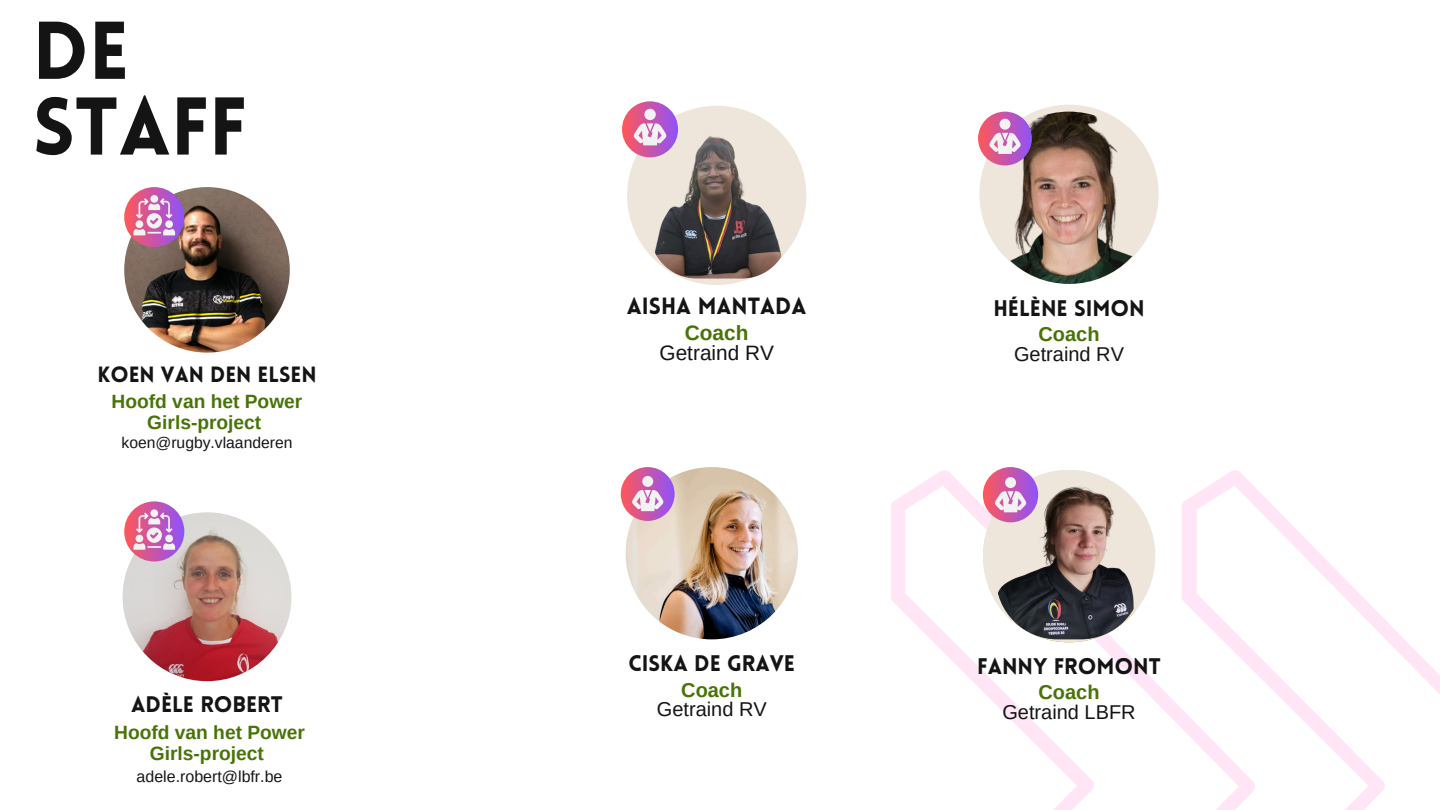
<style>
.page{position:relative;width:1440px;height:810px;background:#fff}
.page>*{position:absolute;margin:0;border:0;box-sizing:border-box;transform-origin:0 0}
.t1{font:900 80px/75.8px "Lovelo";color:#141414}
.t2{font:900 23px "Lovelo";color:#141414}
.t3{font:900 22.1px "Lovelo";color:#141414}
.t4{font:900 22px "Lovelo";color:#141414}
.t5{font:900 21.6px "Lovelo";color:#141414}
.t6{font:20.8px "Arimo";color:#141414}
.t7{font:700 20.8px "Arimo";color:#487307}
.t8{font:20px "Arimo";color:#141414}
.t9{font:700 20px "Arimo";color:#487307}
.t10{font:700 19.2px/21.1px "Arimo";color:#487307;text-align:center}
.t11{font:16px "Arimo";color:#141414}
.t12{font:15.7px "Arimo";color:#141414}
</style>
<div class="page">
<img style="left:124px;top:187px;width:166px;height:166px;border-radius:50%">
<div style="left:627px;top:106px;width:179px;height:179px;background:#eee5db;border-radius:50%"></div>
<svg style="left:622px;top:101px;width:56px;height:56px"></svg>
<svg style="left:891px;top:470px;width:549px;height:340px"></svg>
<div style="left:979px;top:105px;width:180px;height:179px;background:#eee5db;border-radius:50%"></div>
<img style="left:983px;top:112px;width:172px;height:172px;border-radius:50%">
<svg style="left:978px;top:112px;width:54px;height:53px"></svg>
<div style="left:983px;top:470px;width:172px;height:172px;background:#eee5db;border-radius:50%"></div>
<img style="left:123px;top:512px;width:168px;height:169px;border-radius:50%">
<svg style="left:634px;top:109px;width:33px;height:36px"></svg>
<svg style="left:989px;top:119px;width:32px;height:35px"></svg>
<svg style="left:983px;top:467px;width:55px;height:55px"></svg>
<svg style="left:995px;top:477px;width:32px;height:35px"></svg>
<svg style="left:124px;top:187px;width:60px;height:60px"></svg>
<div style="left:150px;top:195px;width:8px;height:8px;background:#f2f2f2;border-radius:50%"></div>
<svg style="left:133px;top:198px;width:42px;height:37px"></svg>
<svg style="left:124px;top:501px;width:60px;height:61px"></svg>
<div style="left:150px;top:509px;width:8px;height:8px;background:#f2f2f2;border-radius:50%"></div>
<svg style="left:133px;top:513px;width:42px;height:37px"></svg>
<img style="left:626px;top:467px;width:172px;height:172px;border-radius:50%">
<svg style="left:621px;top:467px;width:54px;height:54px"></svg>
<svg style="left:632px;top:476px;width:32px;height:35px"></svg>
<img style="left:996px;top:482px;width:146px;height:157px;border-radius:62px">
<img style="left:650px;top:127px;width:138px;height:152px;border-radius:46px">
<p class="t1" style="left:33px;top:21px;width:216px">DE<br>STAFF</p>
<p class="t5" style="left:97px;top:366px;width:221px">KOEN VAN DEN ELSEN</p>
<h3 class="t10" style="left:112px;top:390px;width:192px">Hoofd van het Power<br>Girls-project</h3>
<h5 class="t12" style="left:122px;top:434px;width:172px">koen@rugby.vlaanderen</h5>
<p class="t4" style="left:131px;top:695px;width:153px">ADÈLE ROBERT</p>
<h5 class="t10" style="left:114px;top:722px;width:192px">Hoofd van het Power<br>Girls-project</h5>
<p class="t11" style="left:137px;top:768px;width:147px">adele.robert@lbfr.be</p>
<p class="t2" style="left:627px;top:296px;width:181px">AISHA MANTADA</p>
<p class="t7" style="left:685px;top:321px;width:65px">Coach</p>
<p class="t3" style="left:993px;top:299px;width:153px">HÉLÈNE SIMON</p>
<h3 class="t9" style="left:1039px;top:323px;width:63px">Coach</h3>
<h3 class="t6" style="left:660px;top:342px;width:116px">Getraind RV</h3>
<h5 class="t8" style="left:1014px;top:343px;width:111px">Getraind RV</h5>
<p class="t3" style="left:628px;top:655px;width:168px">CISKA DE GRAVE</p>
<p class="t9" style="left:681px;top:678px;width:63px">Coach</p>
<h3 class="t8" style="left:657px;top:698px;width:111px">Getraind RV</h3>
<h3 class="t3" style="left:977px;top:657px;width:185px">FANNY FROMONT</h3>
<h4 class="t9" style="left:1039px;top:681px;width:62px">Coach</h4>
<h6 class="t8" style="left:1002px;top:701px;width:135px">Getraind LBFR</h6>
</div>
